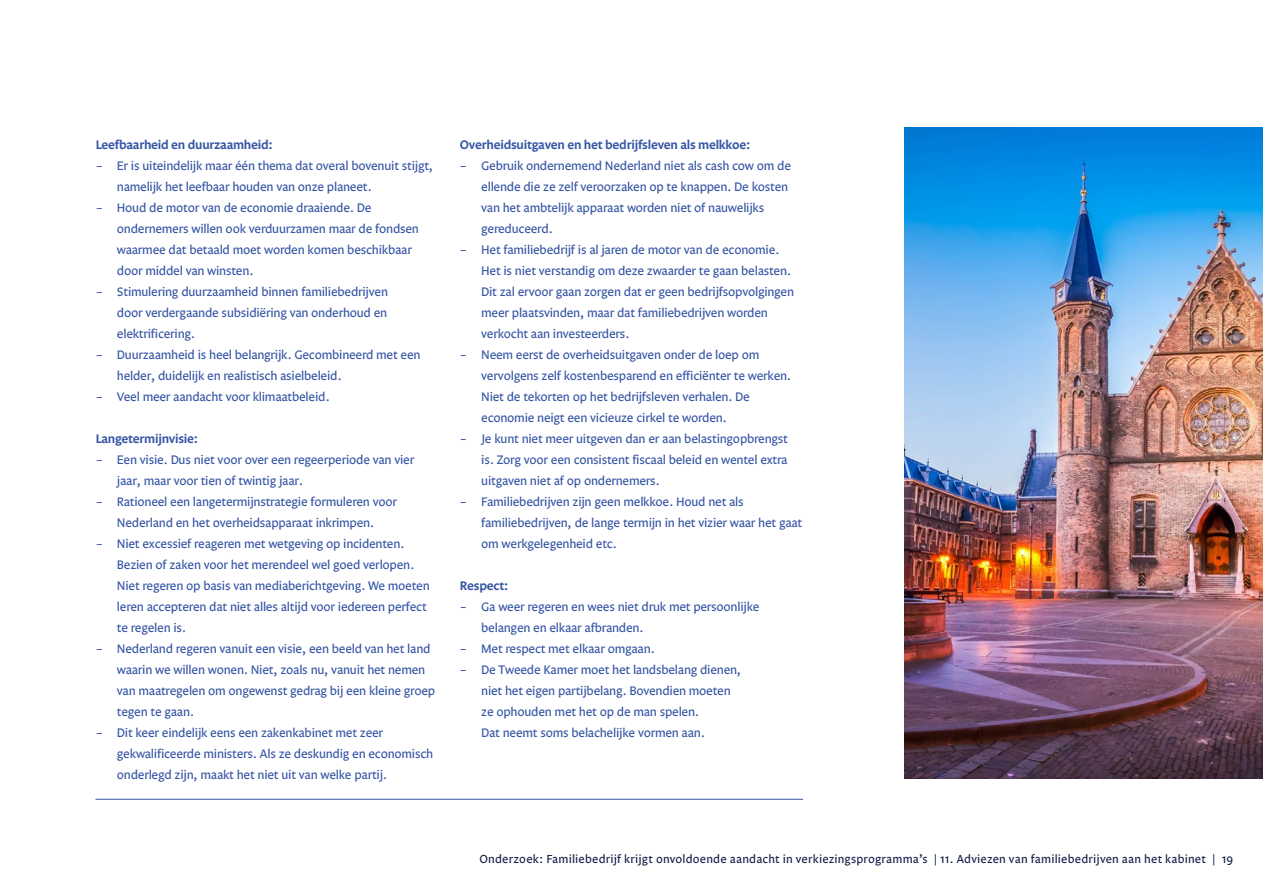
<style>
.page{position:relative;width:1263px;height:893px;background:#fff}
.page>*{position:absolute;margin:0;border:0;box-sizing:border-box;transform-origin:0 0}
.Voorbeeld_tekst{font:12.75px/21px "Legato";letter-spacing:-.02em;color:#3454a4}
.Voorbeeld_tekst-2{font:600 12.75px "Legato";letter-spacing:-.02em;color:#3454a4}
.Paginering_naam{font:12px "Legato";letter-spacing:.015em;color:#131d48}
</style>
<div class="page">
<hr style="left:95px;top:799px;width:708px;height:1px;background:#3454a4">
<img style="left:905px;top:128px;width:358px;height:651px">
<p class="Voorbeeld_tekst-2" style="left:96px;top:137px;width:179px">Leefbaarheid en duurzaamheid:</p>
<p class="Voorbeeld_tekst" style="left:117px;top:155px;width:318px;text-indent:-21px">– Er is uiteindelijk maar één thema dat overal bovenuit stijgt, namelijk het leefbaar houden van onze planeet.</p>
<p class="Voorbeeld_tekst" style="left:117px;top:197px;width:304px;text-indent:-21px">– Houd de motor van de economie draaiende. De ondernemers willen ook verduurzamen maar de fondsen waarmee dat betaald moet worden komen beschikbaar door middel van winsten.</p>
<p class="Voorbeeld_tekst" style="left:117px;top:281px;width:273px;text-align:justify;text-indent:-21px">– Stimulering duurzaamheid binnen familiebedrijven door verdergaande subsidiëring van onderhoud en elektrificering.</p>
<p class="Voorbeeld_tekst" style="left:117px;top:344px;width:305px;text-indent:-21px">– Duurzaamheid is heel belangrijk. Gecombineerd met een helder, duidelijk en realistisch asielbeleid.</p>
<p class="Voorbeeld_tekst" style="left:96px;top:386px;width:235px">– Veel meer aandacht voor klimaatbeleid.</p>
<p class="Voorbeeld_tekst-2" style="left:96px;top:431px;width:104px">Langetermijnvisie:</p>
<p class="Voorbeeld_tekst" style="left:117px;top:449px;width:299px;text-indent:-21px">– Een visie. Dus niet voor over een regeerperiode van vier jaar, maar voor tien of twintig jaar.</p>
<p class="Voorbeeld_tekst" style="left:96px;top:491px;width:303px;text-align:center">– Rationeel een langetermijnstrategie formuleren voor<br>Nederland en het overheidsapparaat inkrimpen.</p>
<p class="Voorbeeld_tekst" style="left:117px;top:533px;width:314px;text-indent:-21px">– Niet excessief reageren met wetgeving op incidenten.<br>Bezien of zaken voor het merendeel wel goed verlopen.<br>Niet regeren op basis van mediaberichtgeving. We moeten leren accepteren dat niet alles altijd voor iedereen perfect te regelen is.</p>
<p class="Voorbeeld_tekst" style="left:117px;top:638px;width:320px;text-indent:-21px">– Nederland regeren vanuit een visie, een beeld van het land waarin we willen wonen. Niet, zoals nu, vanuit het nemen van maatregelen om ongewenst gedrag bij een kleine groep tegen te gaan.</p>
<p class="Voorbeeld_tekst" style="left:117px;top:722px;width:318px;text-indent:-21px">– Dit keer eindelijk eens een zakenkabinet met zeer gekwalificeerde ministers. Als ze deskundig en economisch onderlegd zijn, maakt het niet uit van welke partij.</p>
<p class="Voorbeeld_tekst-2" style="left:460px;top:137px;width:292px">Overheidsuitgaven en het bedrijfsleven als melkkoe:</p>
<p class="Voorbeeld_tekst" style="left:481px;top:155px;width:311px;text-indent:-21px">– Gebruik ondernemend Nederland niet als cash cow om de ellende die ze zelf veroorzaken op te knappen. De kosten van het ambtelijk apparaat worden niet of nauwelijks gereduceerd.</p>
<p class="Voorbeeld_tekst" style="left:481px;top:239px;width:314px;text-indent:-21px">– Het familiebedrijf is al jaren de motor van de economie.<br>Het is niet verstandig om deze zwaarder te gaan belasten.<br>Dit zal ervoor gaan zorgen dat er geen bedrijfsopvolgingen meer plaatsvinden, maar dat familiebedrijven worden verkocht aan investeerders.</p>
<p class="Voorbeeld_tekst" style="left:481px;top:344px;width:311px;text-indent:-21px">– Neem eerst de overheidsuitgaven onder de loep om vervolgens zelf kostenbesparend en efficiënter te werken.<br>Niet de tekorten op het bedrijfsleven verhalen. De economie neigt een vicieuze cirkel te worden.</p>
<p class="Voorbeeld_tekst" style="left:481px;top:428px;width:308px;text-align:justify;text-indent:-21px">– Je kunt niet meer uitgeven dan er aan belastingopbrengst is. Zorg voor een consistent fiscaal beleid en wentel extra uitgaven niet af op ondernemers.</p>
<p class="Voorbeeld_tekst" style="left:481px;top:491px;width:323px;text-indent:-21px">– Familiebedrijven zijn geen melkkoe. Houd net als familiebedrijven, de lange termijn in het vizier waar het gaat om werkgelegenheid etc.</p>
<p class="Voorbeeld_tekst-2" style="left:460px;top:578px;width:50px">Respect:</p>
<p class="Voorbeeld_tekst" style="left:481px;top:596px;width:280px;text-indent:-21px">– Ga weer regeren en wees niet druk met persoonlijke belangen en elkaar afbranden.</p>
<p class="Voorbeeld_tekst" style="left:460px;top:638px;width:196px">– Met respect met elkaar omgaan.</p>
<p class="Voorbeeld_tekst" style="left:481px;top:659px;width:261px;text-indent:-21px">– De Tweede Kamer moet het landsbelang dienen, niet het eigen partijbelang. Bovendien moeten ze ophouden met het op de man spelen.<br>Dat neemt soms belachelijke vormen aan.</p>
<p class="Paginering_naam" style="left:479px;top:852px;width:755px">Onderzoek: Familiebedrijf krijgt onvoldoende aandacht in verkiezingsprogramma’s | 11. Adviezen van familiebedrijven aan het kabinet | 19</p>
</div>
